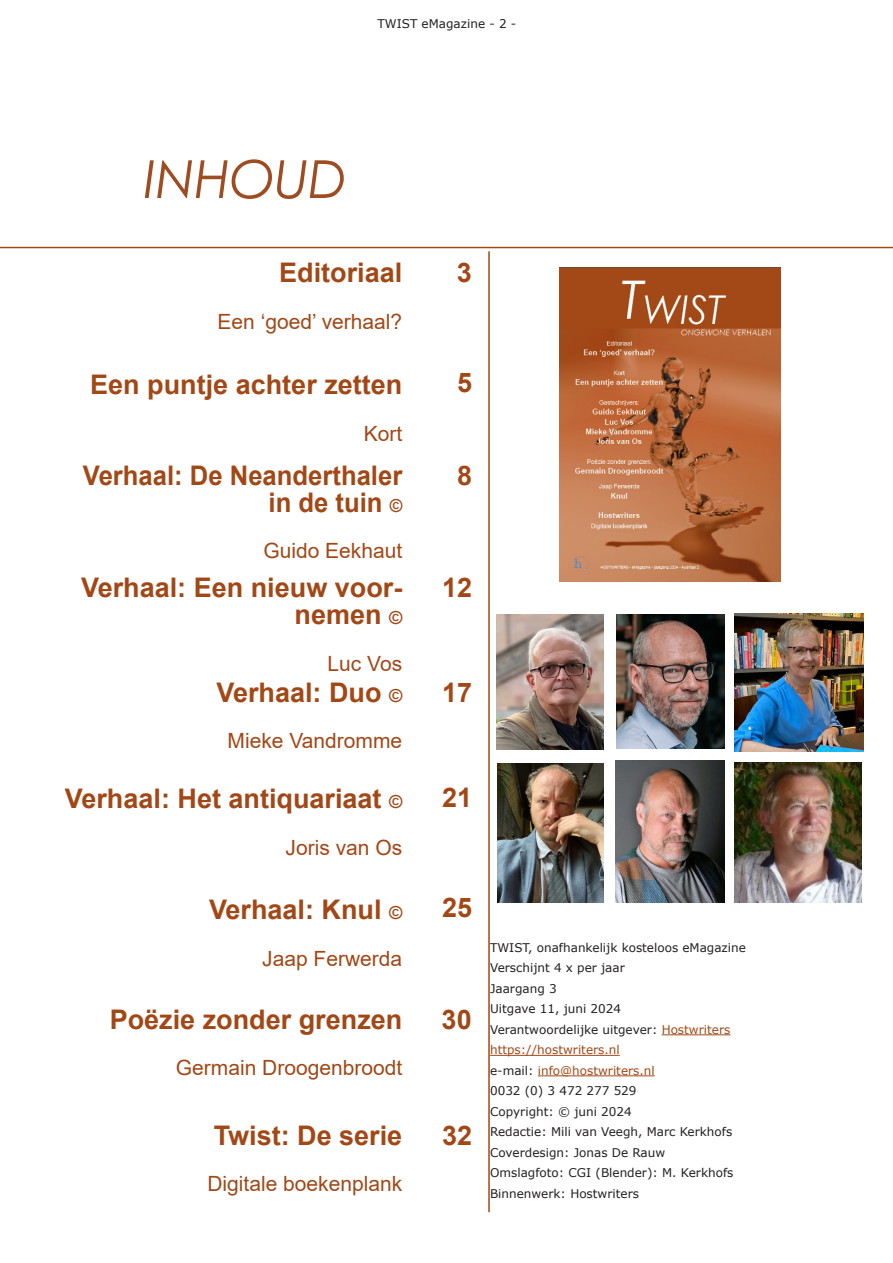
<style>
.page{position:relative;width:893px;height:1263px;background:#fff}
.page>*{position:absolute;margin:0;border:0;box-sizing:border-box;transform-origin:0 0}
.COVERTITEL{font:italic 52.5px "Century Gothic";color:#9e4c21}
.inhoudsopgave_vet{font:700 27px/27px "Arial";color:#a24817;text-align:right}
.inhoudsopgave_vet-2{font:700 27px "Arial";color:#a24817;scale:.95 1}
.inhoudsopgave_ondert{font:21px "Arial";color:#a24817}
.colofon{font:12px "Verdana";color:#231f20}
.colofon-2{font:12px "Verdana";color:#a24817}
.s1{font-size:18px}
.s2{color:#a24817}
.s3{color:#231f20}
</style>
<div class="page">
<hr style="left:0;top:247px;width:893px;height:1px;background:#a24817">
<hr style="left:662px;top:1034px;width:68px;height:1px;background:#a24817">
<hr style="left:490px;top:1055px;width:130px;height:1px;background:#a24817">
<hr style="left:538px;top:1075px;width:117px;height:1px;background:#a24817">
<hr style="left:488px;top:251px;width:2px;height:961px;background:#a24817">
<img style="left:496px;top:614px;width:108px;height:135px">
<img style="left:616px;top:761px;width:108px;height:142px">
<img style="left:617px;top:615px;width:107px;height:133px">
<img style="left:735px;top:762px;width:126px;height:141px">
<img style="left:497px;top:763px;width:107px;height:140px">
<img style="left:735px;top:614px;width:129px;height:138px">
<img style="left:559px;top:267px;width:221px;height:314px">
<p class="colofon" style="left:377px;top:16px;width:140px">TWIST eMagazine - 2 -</p>
<p class="COVERTITEL" style="left:144px;top:142px;width:52px">INHO</p>
<p class="COVERTITEL" style="left:275px;top:142px;width:75px">UD</p>
<p class="inhoudsopgave_vet" style="left:279px;top:259px;width:125px">Editoriaal</p>
<p class="inhoudsopgave_ondert" style="left:217px;top:307px;width:186px">Een ‘goed’ verhaal?</p>
<p class="inhoudsopgave_vet" style="left:90px;top:372px;width:314px">Een puntje achter zetten</p>
<p class="inhoudsopgave_ondert" style="left:364px;top:419px;width:40px">Kort</p>
<p class="inhoudsopgave_vet" style="left:457px;top:259px;width:17px">3</p>
<p class="inhoudsopgave_vet" style="left:457px;top:369px;width:17px">5</p>
<p class="inhoudsopgave_vet-2" style="left:83px;top:456px;width:338px">Verhaal: De Neanderthaler</p>
<p class="inhoudsopgave_vet" style="left:457px;top:462px;width:17px">8</p>
<p class="inhoudsopgave_vet-2" style="left:269px;top:483px;width:142px">in de tuin <span class="s1">©</span></p>
<p class="inhoudsopgave_ondert" style="left:263px;top:536px;width:140px">Guido Eekhaut</p>
<p class="inhoudsopgave_vet" style="left:442px;top:574px;width:32px">12</p>
<p class="inhoudsopgave_vet" style="left:81px;top:574px;width:323px">Verhaal: Een nieuw voor&shy;nemen <span class="s1">©</span></p>
<p class="inhoudsopgave_ondert" style="left:328px;top:649px;width:76px">Luc Vos</p>
<p class="inhoudsopgave_vet" style="left:216px;top:679px;width:187px">Verhaal: Duo <span class="s1">©</span></p>
<p class="inhoudsopgave_ondert" style="left:228px;top:726px;width:176px">Mieke Vandromme</p>
<p class="inhoudsopgave_vet" style="left:65px;top:785px;width:339px">Verhaal: Het antiquariaat <span class="s1">©</span></p>
<p class="inhoudsopgave_ondert" style="left:286px;top:833px;width:118px">Joris van Os</p>
<p class="inhoudsopgave_vet" style="left:442px;top:680px;width:32px">17</p>
<p class="inhoudsopgave_vet" style="left:442px;top:784px;width:32px">21</p>
<p class="inhoudsopgave_vet" style="left:442px;top:894px;width:32px">25</p>
<p class="inhoudsopgave_vet" style="left:209px;top:896px;width:195px">Verhaal: Knul <span class="s1">©</span></p>
<p class="inhoudsopgave_ondert" style="left:262px;top:944px;width:142px">Jaap Ferwerda</p>
<p class="inhoudsopgave_vet" style="left:110px;top:1006px;width:294px">Poëzie zonder grenzen</p>
<p class="inhoudsopgave_vet" style="left:442px;top:1006px;width:32px">30</p>
<p class="inhoudsopgave_ondert" style="left:176px;top:1053px;width:228px">Germain Droogenbroodt</p>
<p class="inhoudsopgave_vet" style="left:214px;top:1122px;width:190px">Twist: De serie</p>
<p class="inhoudsopgave_ondert" style="left:207px;top:1169px;width:196px">Digitale boekenplank</p>
<p class="inhoudsopgave_vet" style="left:442px;top:1122px;width:32px">32</p>
<p class="colofon" style="left:490px;top:939px;width:257px">TWIST, onafhankelijk kosteloos eMagazine</p>
<p class="colofon" style="left:490px;top:960px;width:136px">Verschijnt 4 x per jaar</p>
<p class="colofon" style="left:490px;top:980px;width:68px">Jaargang 3</p>
<p class="colofon" style="left:490px;top:1001px;width:132px">Uitgave 11, juni 2024</p>
<p class="colofon" style="left:490px;top:1021px;width:242px">Verantwoordelijke uitgever: <span class="s2">Hostwriters</span></p>
<p class="colofon-2" style="left:490px;top:1042px;width:131px">https://hostwriters.nl</p>
<p class="colofon-2" style="left:490px;top:1062px;width:166px"><span class="s3">e-mail:</span> info@hostwriters.nl</p>
<p class="colofon" style="left:490px;top:1083px;width:148px">0032 (0) 3 472 277 529</p>
<p class="colofon" style="left:490px;top:1103px;width:143px">Copyright: © juni 2024</p>
<p class="colofon" style="left:490px;top:1124px;width:244px">Redactie: Mili van Veegh, Marc Kerkhofs</p>
<p class="colofon" style="left:490px;top:1144px;width:177px">Coverdesign: Jonas De Rauw</p>
<p class="colofon" style="left:490px;top:1165px;width:245px">Omslagfoto: CGI (Blender): M. Kerkhofs</p>
<p class="colofon" style="left:490px;top:1185px;width:151px">Binnenwerk: Hostwriters</p>
</div>
